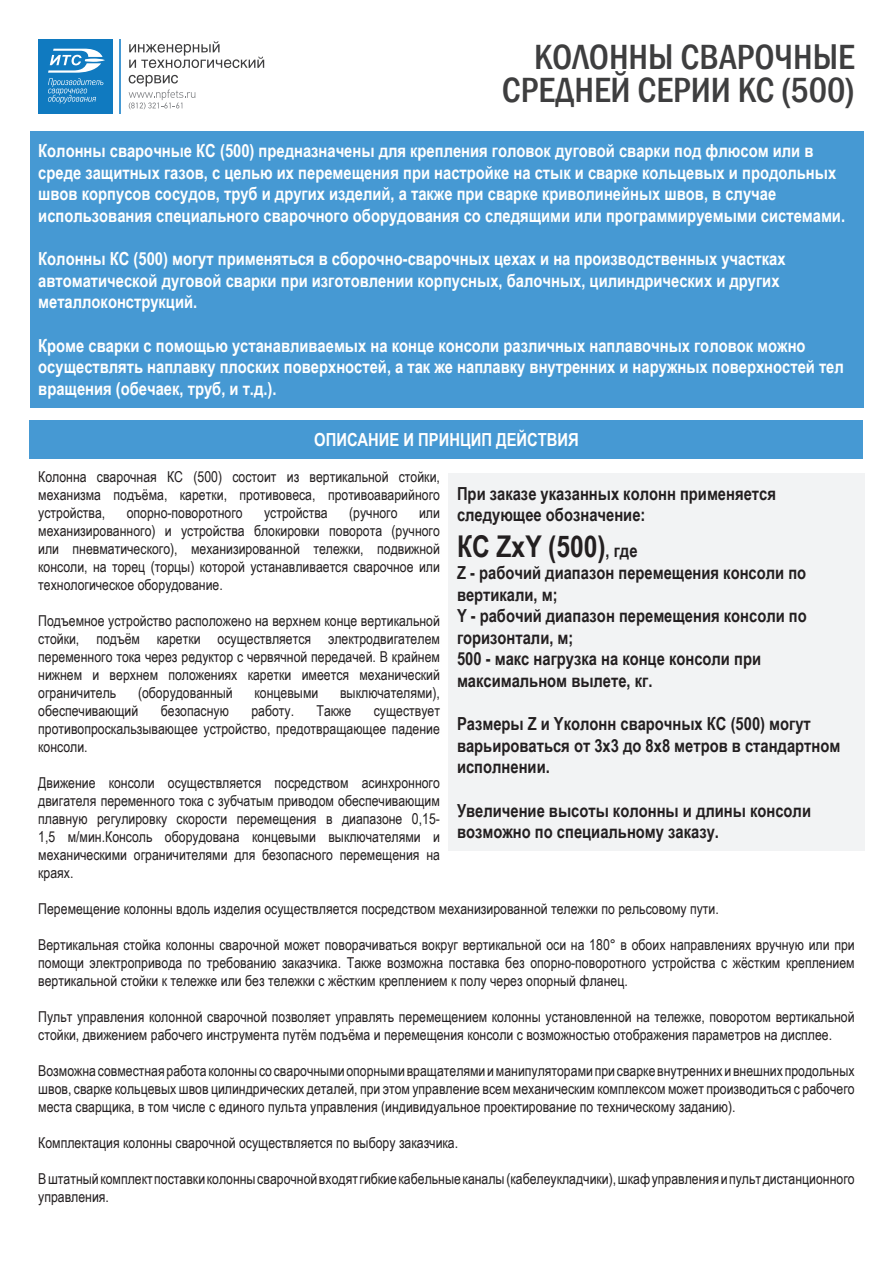
<style>
.page{position:relative;width:893px;height:1263px;background:#fff}
.page>*{position:absolute;margin:0;border:0;box-sizing:border-box;transform-origin:0 0}
.t1{font:500 condensed 36px/33px "Franklin Gothic";color:#3e3e3f;text-align:right}
.t2{font:700 30px "Arial Narrow";color:#231f20}
.t3{font:700 18px/21.6px "Arial Narrow";color:#fff}
.t4{font:700 18px/21.6px "Arial Narrow";color:#231f20}
.t5{font:15px/18px "Arial Narrow";color:#231f20;text-align:justify}
.s1{font-size:18px}
</style>
<div class="page">
<div style="left:38px;top:39px;width:75px;height:74px;background:#107ac0"></div>
<svg style="left:48px;top:49px;width:57px;height:54px"></svg>
<hr style="left:120px;top:39px;width:1px;height:74px;background:#4699d3">
<svg style="left:129px;top:41px;width:135px;height:27px"></svg>
<svg style="left:129px;top:75px;width:66px;height:34px"></svg>
<div style="left:30px;top:131px;width:833px;height:276px;background:#4699d3"></div>
<div style="left:30px;top:420px;width:833px;height:38px;background:#4699d3"></div>
<div style="left:448px;top:474px;width:417px;height:377px;background:#f2f3f4"></div>
<h1 class="t1" style="left:502px;top:40px;width:354px">Колонны сварочные средней серии КС (500)</h1>
<p class="t3" style="left:38px;top:139px;width:808px">Колонны сварочные КС (500) предназначены для крепления головок дуговой сварки под флюсом или в среде защитных газов, с целью их перемещения при настройке на стык и сварке кольцевых и продольных швов корпусов сосудов, труб и других изделий, а также при сварке криволинейных швов, в случае использования специального сварочного оборудования со следящими или программируемыми системами.</p>
<p class="t3" style="left:38px;top:247px;width:749px">Колонны КС (500) могут применяться в сборочно-сварочных цехах и на производственных участках автоматической дуговой сварки при изготовлении корпусных, балочных, цилиндрических и других металлоконструкций.</p>
<p class="t3" style="left:38px;top:333px;width:807px">Кроме сварки с помощью устанавливаемых на конце консоли различных наплавочных головок можно осуществлять наплавку плоских поверхностей, а так же наплавку внутренних и наружных поверхностей тел вращения (обечаек, труб, и т.д.).</p>
<p class="t3" style="left:314px;top:428px;width:266px">ОПИСАНИЕ И ПРИНЦИП ДЕЙСТВИЯ</p>
<p class="t5" style="left:38px;top:467px;width:403px">Колонна сварочная КС (500) состоит из вертикальной стойки, механизма подъёма, каретки, противовеса, противоаварийного устройства,</p>
<p class="t4" style="left:457px;top:482px;width:320px">При заказе указанных колонн применяется следующее обозначение:</p>
<h2 class="t2" style="left:457px;top:524px;width:182px">КС ZxY (500)<span class="s1">, где</span></h2>
<p class="t4" style="left:457px;top:561px;width:351px">Z - рабочий диапазон перемещения консоли по вертикали, м;<br>Y - рабочий диапазон перемещения консоли по горизонтали, м;<br>500 - макс нагрузка на конце консоли при максимальном вылете, кг.</p>
<p class="t4" style="left:457px;top:712px;width:385px">Размеры Z и Yколонн сварочных КС (500) могут варьироваться от 3х3 до 8х8 метров в стандартном исполнении.</p>
<p class="t4" style="left:457px;top:798px;width:356px">Увеличение высоты колонны и длины консоли возможно по специальному заказу.</p>
<p class="t5" style="left:127px;top:503px;width:118px">опорно-поворотного</p>
<p class="t5" style="left:264px;top:503px;width:65px">устройства</p>
<p class="t5" style="left:349px;top:503px;width:50px">(ручного</p>
<p class="t5" style="left:38px;top:503px;width:403px;text-indent:381px">или механизированного) и устройства блокировки поворота (ручного или пневматического), механизированной тележки, подвижной консоли, на торец (торцы) которой устанавливается сварочное или технологическое оборудование.</p>
<p class="t5" style="left:38px;top:611px;width:403px">Подъемное устройство расположено на верхнем конце вертикальной стойки, подъём каретки осуществляется электродвигателем переменного тока через редуктор с червячной передачей. В крайнем нижнем и верхнем положениях каретки имеется механический ограничитель</p>
<p class="t5" style="left:138px;top:683px;width:96px">(оборудованный</p>
<p class="t5" style="left:254px;top:683px;width:65px">концевыми</p>
<p class="t5" style="left:340px;top:683px;width:101px">выключателями),</p>
<p class="t5" style="left:38px;top:701px;width:102px">обеспечивающий</p>
<p class="t5" style="left:161px;top:701px;width:70px">безопасную</p>
<p class="t5" style="left:251px;top:701px;width:44px">работу.</p>
<p class="t5" style="left:317px;top:701px;width:36px">Также</p>
<p class="t5" style="left:38px;top:701px;width:403px;text-indent:335px">существует противопроскальзывающее устройство, предотвращающее падение консоли.</p>
<p class="t5" style="left:38px;top:773px;width:403px">Движение консоли осуществляется посредством асинхронного двигателя переменного тока с зубчатым приводом обеспечивающим плавную регулировку скорости перемещения в диапазоне 0,15- 1,5 м/мин.Консоль оборудована концевыми выключателями и механическими ограничителями для безопасного перемещения на краях.</p>
<p class="t5" style="left:38px;top:899px;width:682px">Перемещение колонны вдоль изделия осуществляется посредством механизированной тележки по рельсовому пути.</p>
<p class="t5" style="left:38px;top:935px;width:818px">Вертикальная стойка колонны сварочной может поворачиваться вокруг вертикальной оси на 180° в обоих направлениях вручную или при помощи электропривода по требованию заказчика. Также возможна поставка без опорно-поворотного устройства с жёстким креплением вертикальной стойки к тележке или без тележки с жёстким креплением к полу через опорный фланец.</p>
<p class="t5" style="left:38px;top:1007px;width:818px">Пульт управления колонной сварочной позволяет управлять перемещением колонны установленной на тележке, поворотом вертикальной стойки, движением рабочего инструмента путём подъёма и перемещения консоли с возможностью отображения параметров на дисплее.</p>
<p class="t5" style="left:38px;top:1061px;width:818px">Возможна совместная работа колонны со сварочными опорными вращателями и манипуляторами при сварке внутренних и внешних продольных швов, сварке кольцевых швов цилиндрических деталей, при этом управление всем механическим комплексом может производиться с рабочего места сварщика, в том числе с единого пульта управления (индивидуальное проектирование по техническому заданию).</p>
<p class="t5" style="left:38px;top:1133px;width:421px">Комплектация колонны сварочной осуществляется по выбору заказчика.</p>
<p class="t5" style="left:38px;top:1169px;width:818px">В штатный комплект поставки колонны сварочной входят гибкие кабельные каналы (кабелеукладчики), шкаф управления и пульт дистанционного управления.</p>
</div>
